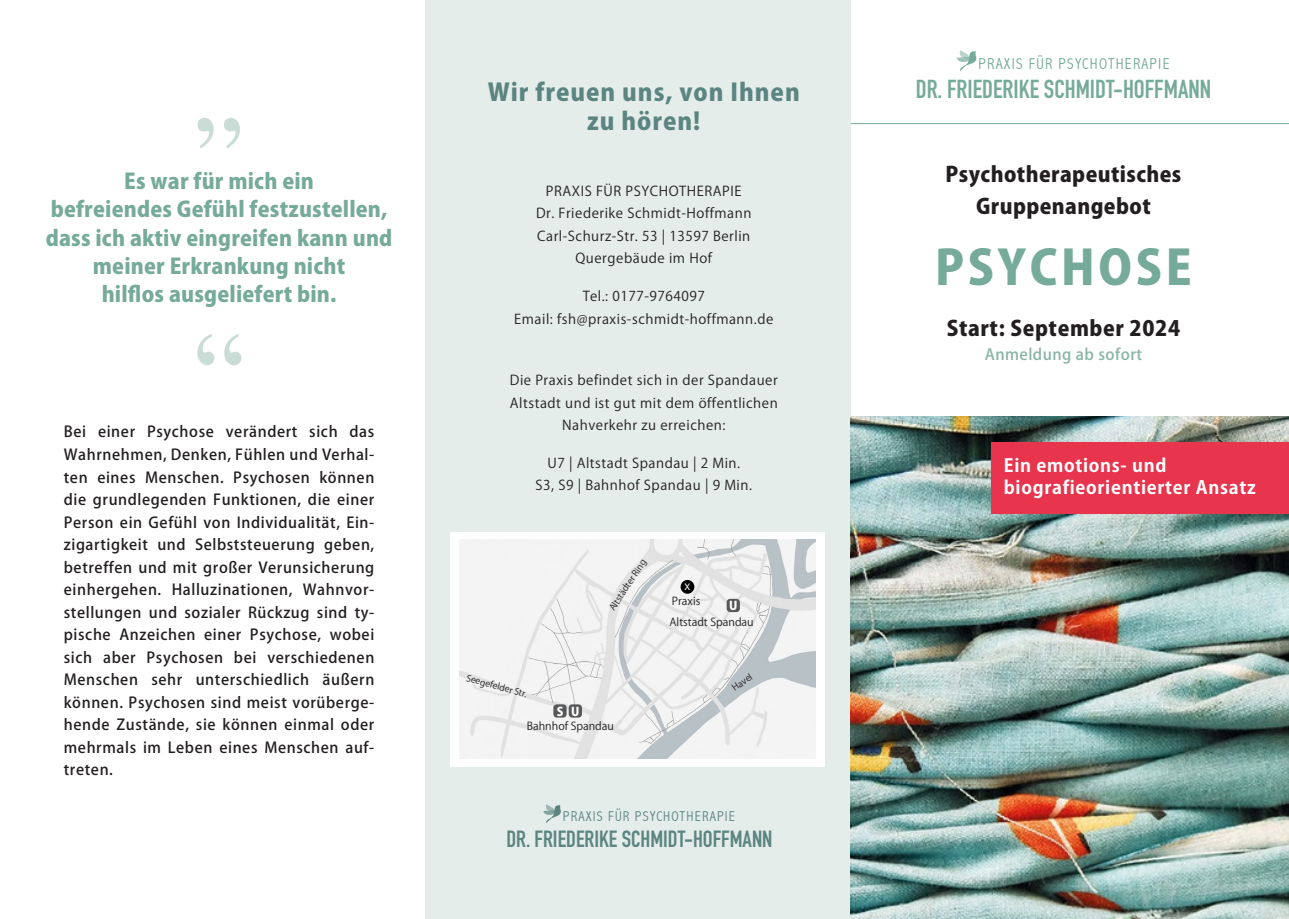
<style>
.page{position:relative;width:1289px;height:919px;background:#fff}
.page>*{position:absolute;margin:0;border:0;box-sizing:border-box;transform-origin:0 0}
.t1{font:125.1px "Times";color:#cadcd6;scale:.92 1}
.t2{font:125.1px "Times New Roman";color:#cadcd6;scale:.92 1}
.t3{font:800 47.25px "Koz Go Pro";letter-spacing:.075em;color:#76aa9a}
.t4{font:700 25.65px "DIN Condensed";color:#76aa9a}
.t5{font:800 24px/28.5px "Koz Go Pro";letter-spacing:.04em;color:#5c8581;text-align:center}
.t6{font:700 23.1px "DIN Condensed";color:#5c8581}
.t7{font:800 21.3px/28.3px "Koz Go Pro";letter-spacing:.01em;color:#76aa9a;text-align:center}
.t8{font:800 21px "Koz Go Pro";letter-spacing:.02em;color:#231f20}
.t9{font:700 18px "Koz Go Pro";letter-spacing:.04em;color:#fff}
.t10{font:300 condensed 15.75px "Abadi";letter-spacing:.08em;color:#76aa9a}
.t11{font:500 15.45px "Koz Go Pro";letter-spacing:.03em;color:#87b4a5}
.t12{font:500 15px/22.5px "Koz Go Pro";letter-spacing:.04em;color:#231f20;text-align:justify}
.t13{font:300 condensed 14.25px "Abadi";letter-spacing:.08em;color:#5c8581}
.t14{font:13.5px/22.5px "Koz Go Pro";letter-spacing:.04em;color:#231f20;text-align:center}
.t15{font:800 11.85px "Koz Go Pro";color:#fff}
.t16{font:11.85px "Koz Go Pro";color:#fff}
.t17{font:10.95px "Koz Go Pro";color:#231f20}
.t18{font:9px "Koz Go Pro";color:#231f20}
</style>
<div class="page">
<div style="left:425px;top:0;width:425px;height:918px;background:#e4edea"></div>
<div style="left:450px;top:532px;width:375px;height:234px;background:#fff"></div>
<svg style="left:957px;top:50px;width:19px;height:21px"></svg>
<svg style="left:543px;top:804px;width:18px;height:19px"></svg>
<img style="left:850px;top:417px;width:438px;height:501px">
<div style="left:991px;top:442px;width:297px;height:71px;background:#e8344d"></div>
<hr style="left:850px;top:123px;width:438px;height:1px;background:#76aa9a">
<img style="left:459px;top:539px;width:356px;height:219px">
<div style="left:726px;top:598px;width:14px;height:14px;background:#57585a;border-radius:3px"></div>
<div style="left:568px;top:704px;width:14px;height:13px;background:#57585a;border-radius:3px"></div>
<div style="left:553px;top:704px;width:13px;height:13px;background:#57585a;border-radius:3px"></div>
<div style="left:680px;top:580px;width:14px;height:13px;background:#000;border-radius:50%"></div>
<p class="t1" style="left:193px;top:-29px;width:57px">„</p>
<p class="t7" style="left:124px;top:168px;width:191px">Es war für mich ein</p>
<p class="t7" style="left:46px;top:197px;width:348px">befreiendes Gefühl festzustellen, dass ich aktiv eingreifen kann und meiner Erkrankung nicht</p>
<p class="t7" style="left:102px;top:282px;width:236px">hilflos ausgeliefert bin.</p>
<p class="t2" style="left:193px;top:292px;width:57px">“</p>
<p class="t12" style="left:64px;top:421px;width:312px">Bei einer Psychose verändert sich das</p>
<p class="t12" style="left:64px;top:444px;width:312px">Wahrnehmen, Denken, Fühlen und Verhal&shy;ten eines Menschen. Psychosen können die grundlegenden Funktionen, die einer Person ein Gefühl von Individualität, Ein&shy;zigartigkeit und Selbststeuerung geben, betreffen und mit großer Verunsicherung einhergehen. Halluzinationen, Wahnvor&shy;stellungen und sozialer Rückzug sind ty&shy;pische Anzeichen einer Psychose, wobei sich aber Psychosen bei verschiedenen Menschen sehr unterschiedlich äußern können. Psychosen sind meist vorüberge&shy;hende Zustände, sie können einmal oder mehrmals im Leben eines Menschen auf&shy;treten.</p>
<p class="t5" style="left:488px;top:80px;width:313px">Wir freuen uns, von Ihnen zu hören!</p>
<p class="t14" style="left:546px;top:180px;width:197px">PRAXIS FÜR PSYCHOTHERAPIE</p>
<p class="t14" style="left:536px;top:202px;width:217px">Dr. Friederike Schmidt-Hoffmann</p>
<p class="t14" style="left:537px;top:225px;width:214px">Carl-Schurz-Str. 53 | 13597 Berlin</p>
<p class="t14" style="left:575px;top:247px;width:138px">Quergebäude im Hof</p>
<p class="t14" style="left:582px;top:285px;width:124px">Tel.: 0177-9764097</p>
<p class="t14" style="left:514px;top:307px;width:260px">Email: fsh@praxis-schmidt-hoffmann.de</p>
<p class="t14" style="left:510px;top:369px;width:269px">Die Praxis befindet sich in der Spandauer<br>Altstadt und ist gut mit dem öffentlichen<br>Nahverkehr zu erreichen:</p>
<p class="t14" style="left:547px;top:451px;width:194px">U7 | Altstadt Spandau | 2 Min.</p>
<p class="t14" style="left:535px;top:474px;width:218px">S3, S9 | Bahnhof Spandau | 9 Min.</p>
<p class="t18" style="left:468px;top:671px;width:64px;rotate:16deg">Seegefelder Str.</p>
<p class="t18" style="left:606px;top:606px;width:61px;rotate:-57deg">Altstädter Ring</p>
<p class="t15" style="left:556px;top:703px;width:8px">S</p>
<p class="t15" style="left:571px;top:703px;width:10px">U</p>
<p class="t17" style="left:526px;top:719px;width:89px">Bahnhof Spandau</p>
<p class="t16" style="left:684px;top:578px;width:7px">x</p>
<p class="t17" style="left:672px;top:593px;width:30px">Praxis</p>
<p class="t15" style="left:729px;top:598px;width:10px">U</p>
<p class="t17" style="left:669px;top:615px;width:86px">Altstadt Spandau</p>
<p class="t18" style="left:729px;top:683px;width:24px;rotate:-35deg">Havel</p>
<p class="t13" style="left:563px;top:808px;width:174px">PRAXIS FÜR PSYCHOTHERAPIE</p>
<p class="t6" style="left:506px;top:823px;width:268px">DR. FRIEDERIKE SCHMIDT-HOFFMANN</p>
<p class="t10" style="left:978px;top:54px;width:192px">PRAXIS FÜR PSYCHOTHERAPIE</p>
<p class="t4" style="left:915px;top:72px;width:297px">DR. FRIEDERIKE SCHMIDT-HOFFMANN</p>
<p class="t8" style="left:945px;top:161px;width:237px">Psychotherapeutisches</p>
<p class="t8" style="left:976px;top:193px;width:176px">Gruppenangebot</p>
<p class="t3" style="left:935px;top:237px;width:258px">PSYCHOSE</p>
<p class="t8" style="left:946px;top:314px;width:235px">Start: September 2024</p>
<p class="t11" style="left:984px;top:344px;width:159px">Anmeldung ab sofort</p>
<p class="t9" style="left:1003px;top:453px;width:164px">Ein emotions- und</p>
<p class="t9" style="left:1003px;top:476px;width:253px">biografieorientierter Ansatz</p>
</div>
